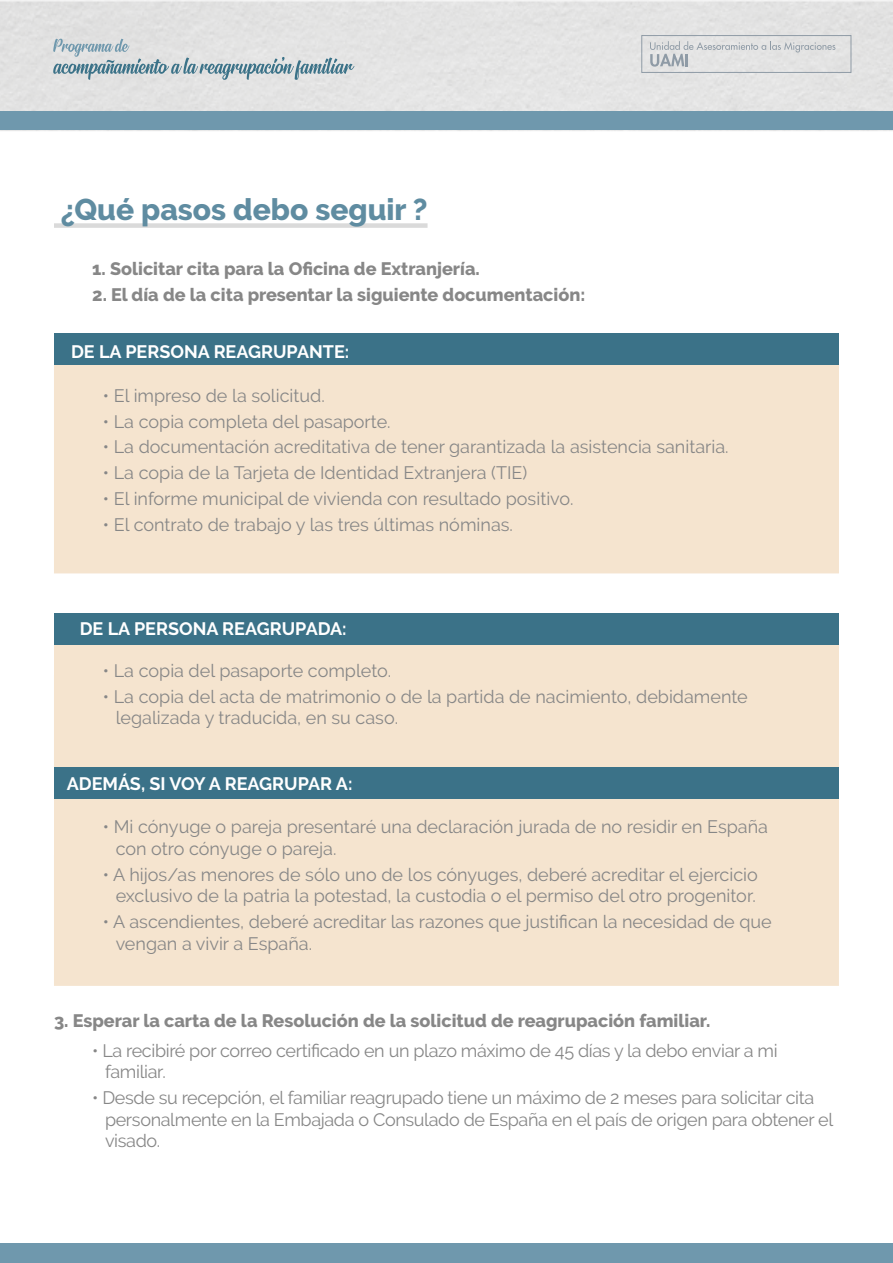
<style>
.page{position:relative;width:893px;height:1263px;background:#fff}
.page>*{position:absolute;margin:0;border:0;box-sizing:border-box;transform-origin:0 0}
.t1{font:800 30px "Raleway";color:#5f8ca1}
.t2{font:18px/21.6px "Raleway";color:#878787}
.t3{font:18px/21.6px "Raleway";letter-spacing:-.02em;color:#878787}
.t4{font:800 18px "Raleway";color:#878787}
.t5{font:700 18px "Raleway";color:#fff}
</style>
<div class="page">
<div style="left:0;top:111px;width:893px;height:19px;background:#6f98ad"></div>
<div style="left:0;top:1243px;width:893px;height:20px;background:#6f98ad"></div>
<svg style="left:53px;top:39px;width:301px;height:41px;background:#c6cfd3"></svg>
<svg style="left:650px;top:41px;width:185px;height:26px;background:#d8d9da"></svg>
<div style="left:641px;top:35px;width:210px;height:38px;border:1px solid #8f9ba6"></div>
<div style="left:54px;top:223px;width:374px;height:5px;background:#dadada"></div>
<div style="left:54px;top:334px;width:785px;height:239px;background:#f5e4cf"></div>
<div style="left:54px;top:333px;width:785px;height:31px;background:#3b7288"></div>
<div style="left:54px;top:613px;width:785px;height:154px;background:#f5e4cf"></div>
<div style="left:54px;top:613px;width:785px;height:31px;background:#3b7288"></div>
<div style="left:54px;top:767px;width:785px;height:219px;background:#f5e4cf"></div>
<div style="left:54px;top:767px;width:785px;height:31px;background:#3b7288"></div>
<h1 class="t1" style="left:61px;top:192px;width:368px">¿Qué pasos debo seguir ?</h1>
<p class="t4" style="left:92px;top:259px;width:389px">1. Solicitar cita para la Oficina de Extranjería.</p>
<p class="t4" style="left:92px;top:284px;width:495px">2. El día de la cita presentar la siguiente documentación:</p>
<p class="t5" style="left:71px;top:341px;width:280px">DE LA PERSONA REAGRUPANTE:</p>
<p class="t2" style="left:103px;top:385px;width:223px">• El impreso de la solicitud.</p>
<p class="t2" style="left:103px;top:410px;width:289px">• La copia completa del pasaporte.</p>
<p class="t2" style="left:103px;top:436px;width:627px">• La documentación acreditativa de tener garantizada la asistencia sanitaria.</p>
<p class="t2" style="left:103px;top:462px;width:426px">• La copia de la Tarjeta de Identidad Extranjera (TIE)</p>
<p class="t2" style="left:103px;top:488px;width:472px">• El informe municipal de vivienda con resultado positivo.</p>
<p class="t2" style="left:103px;top:514px;width:412px">• El contrato de trabajo y las tres últimas nóminas.</p>
<p class="t5" style="left:80px;top:619px;width:269px">DE LA PERSONA REAGRUPADA:</p>
<p class="t2" style="left:103px;top:660px;width:290px">• La copia del pasaporte completo.</p>
<p class="t2" style="left:116px;top:685px;width:634px;text-indent:-13px">• La copia del acta de matrimonio o de la partida de nacimiento, debidamente legalizada y traducida, en su caso.</p>
<p class="t5" style="left:67px;top:773px;width:287px">ADEMÁS, SI VOY A REAGRUPAR A:</p>
<p class="t2" style="left:116px;top:816px;width:654px;text-indent:-13px">• Mi cónyuge o pareja presentaré una declaración jurada de no residir en España con otro cónyuge o pareja.</p>
<p class="t2" style="left:103px;top:864px;width:656px;text-align:center">• A hijos/as menores de sólo uno de los cónyuges, deberé acreditar el ejercicio exclusivo de la patria la potestad, la custodia o el permiso del otro progenitor.</p>
<p class="t2" style="left:116px;top:911px;width:658px;text-indent:-13px">• A ascendientes, deberé acreditar las razones que justifican la necesidad de que vengan a vivir a España.</p>
<p class="t4" style="left:54px;top:1010px;width:658px">3. Esperar la carta de la Resolución de la solicitud de reagrupación familiar.</p>
<p class="t3" style="left:105px;top:1039px;width:674px;text-indent:-13px">• La recibiré por correo certificado en un plazo máximo de 45 días y la debo enviar a mi familiar.</p>
<p class="t3" style="left:105px;top:1087px;width:730px;text-indent:-13px">• Desde su recepción, el familiar reagrupado tiene un máximo de 2 meses para solicitar cita personalmente en la Embajada o Consulado de España en el país de origen para obtener el visado.</p>
</div>
